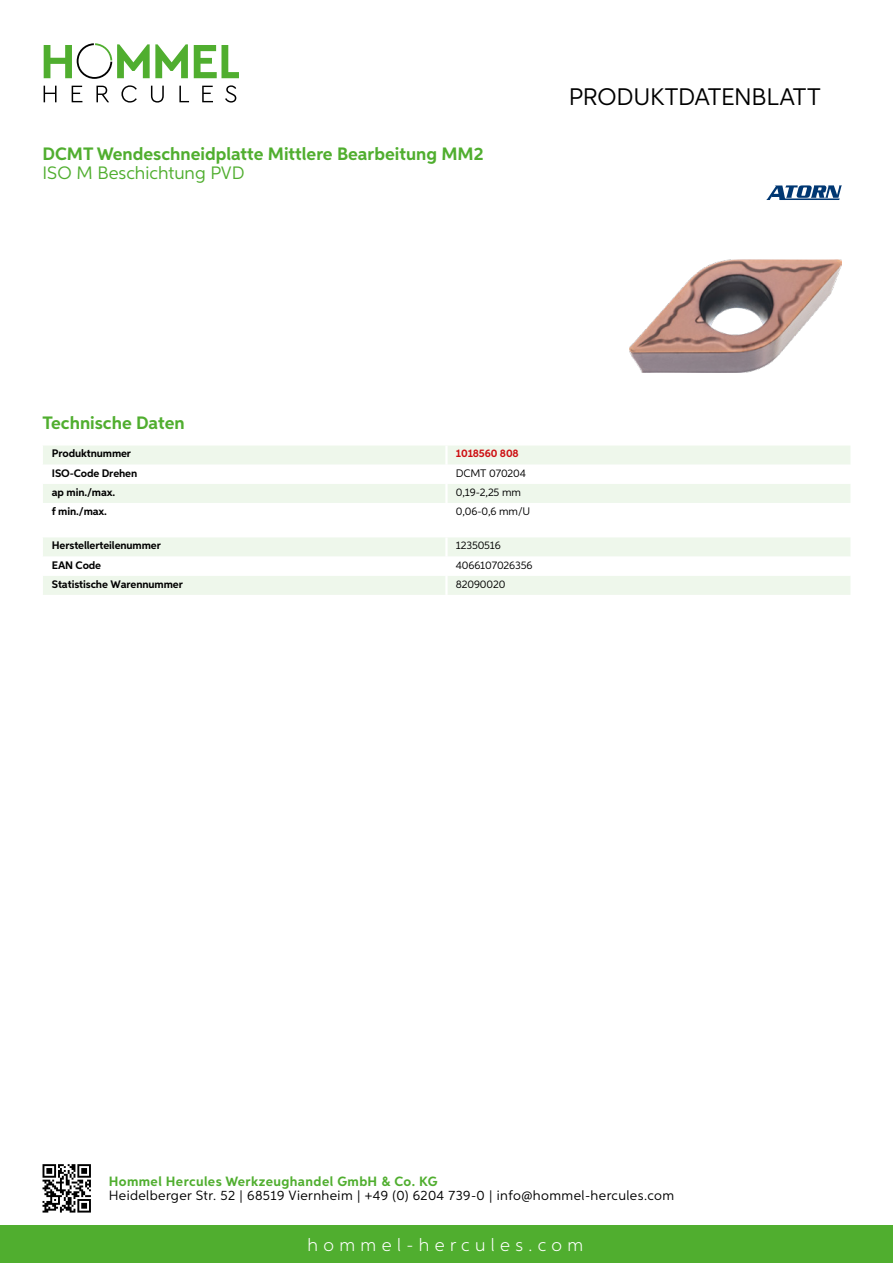
<style>
.page{position:relative;width:893px;height:1263px;background:#fff}
.page>*{position:absolute;margin:0;border:0;box-sizing:border-box;transform-origin:0 0}
.t1{font:24px "Aspira";letter-spacing:-.01em;color:#000}
.t2{font:700 18px "Aspira";color:#50ae2f}
.t3{font:300 18px "Aspira";letter-spacing:.3em;color:#fff}
.t4{font:18px "Aspira";color:#50ae2f}
.t5{font:13.5px "Aspira";letter-spacing:.03em;color:#000}
.t6{font:700 13.5px "Aspira";letter-spacing:.03em;color:#50ae2f}
.t7{font:700 10.95px "Aspira";letter-spacing:-.01em;color:#000}
.t8{font:10.95px "Aspira";letter-spacing:-.01em;color:#000}
.t9{font:700 10.95px "Aspira";letter-spacing:-.01em;color:#cd1013}
</style>
<div class="page">
<div style="left:0;top:1226px;width:893px;height:37px;background:#50ae2f"></div>
<svg style="left:43px;top:1164px;width:48px;height:48px"></svg>
<svg style="left:194px;top:45px;width:45px;height:33px"></svg>
<svg style="left:44px;top:43px;width:144px;height:36px"></svg>
<svg style="left:44px;top:86px;width:13px;height:16px"></svg>
<svg style="left:72px;top:86px;width:10px;height:16px"></svg>
<svg style="left:96px;top:86px;width:13px;height:16px"></svg>
<svg style="left:121px;top:85px;width:16px;height:18px"></svg>
<svg style="left:151px;top:86px;width:13px;height:17px"></svg>
<svg style="left:179px;top:86px;width:10px;height:16px"></svg>
<svg style="left:202px;top:86px;width:11px;height:16px"></svg>
<svg style="left:225px;top:85px;width:11px;height:18px"></svg>
<div style="left:43px;top:446px;width:807px;height:18px;background:#eef7eb"></div>
<div style="left:43px;top:484px;width:807px;height:19px;background:#eef7eb"></div>
<hr style="left:445px;top:445px;width:3px;height:20px;background:#fff">
<hr style="left:445px;top:484px;width:3px;height:19px;background:#fff">
<svg style="left:43px;top:537px;width:807px;height:58px"></svg>
<hr style="left:445px;top:576px;width:3px;height:19px;background:#fff">
<img style="left:629px;top:259px;width:213px;height:114px">
<svg style="left:766px;top:185px;width:76px;height:15px"></svg>
<h2 class="t2" style="left:43px;top:142px;width:442px">DCMT Wendeschneidplatte Mittlere Bearbeitung MM2</h2>
<h2 class="t4" style="left:43px;top:162px;width:201px">ISO M Beschichtung PVD</h2>
<h1 class="t1" style="left:569px;top:82px;width:253px">Produktdatenblatt</h1>
<h2 class="t2" style="left:43px;top:411px;width:144px">Technische Daten</h2>
<p class="t7" style="left:52px;top:447px;width:81px">Produktnummer</p>
<p class="t9" style="left:456px;top:447px;width:64px">1018560 808</p>
<p class="t7" style="left:52px;top:466px;width:87px">ISO-Code Drehen</p>
<p class="t8" style="left:456px;top:466px;width:72px">DCMT 070204</p>
<p class="t7" style="left:52px;top:485px;width:65px">ap min./max.</p>
<p class="t8" style="left:456px;top:485px;width:67px">0,19-2,25 mm</p>
<p class="t7" style="left:52px;top:504px;width:57px">f min./max.</p>
<p class="t8" style="left:456px;top:504px;width:74px">0,06-0,6 mm/U</p>
<p class="t7" style="left:52px;top:539px;width:111px">Herstellerteilenummer</p>
<p class="t8" style="left:456px;top:539px;width:47px">12350516</p>
<p class="t7" style="left:52px;top:558px;width:51px">EAN Code</p>
<p class="t8" style="left:456px;top:558px;width:78px">4066107026356</p>
<p class="t7" style="left:52px;top:577px;width:132px">Statistische Warennummer</p>
<p class="t8" style="left:456px;top:577px;width:51px">82090020</p>
<p class="t6" style="left:109px;top:1172px;width:330px">Hommel Hercules Werkzeughandel GmbH &amp; Co. KG</p>
<p class="t5" style="left:109px;top:1187px;width:567px">Heidelberger Str. 52 | 68519 Viernheim | +49 (0) 6204 739-0 | info@hommel-hercules.com</p>
<h2 class="t3" style="left:307px;top:1234px;width:277px">hommel-hercules.com</h2>
</div>
